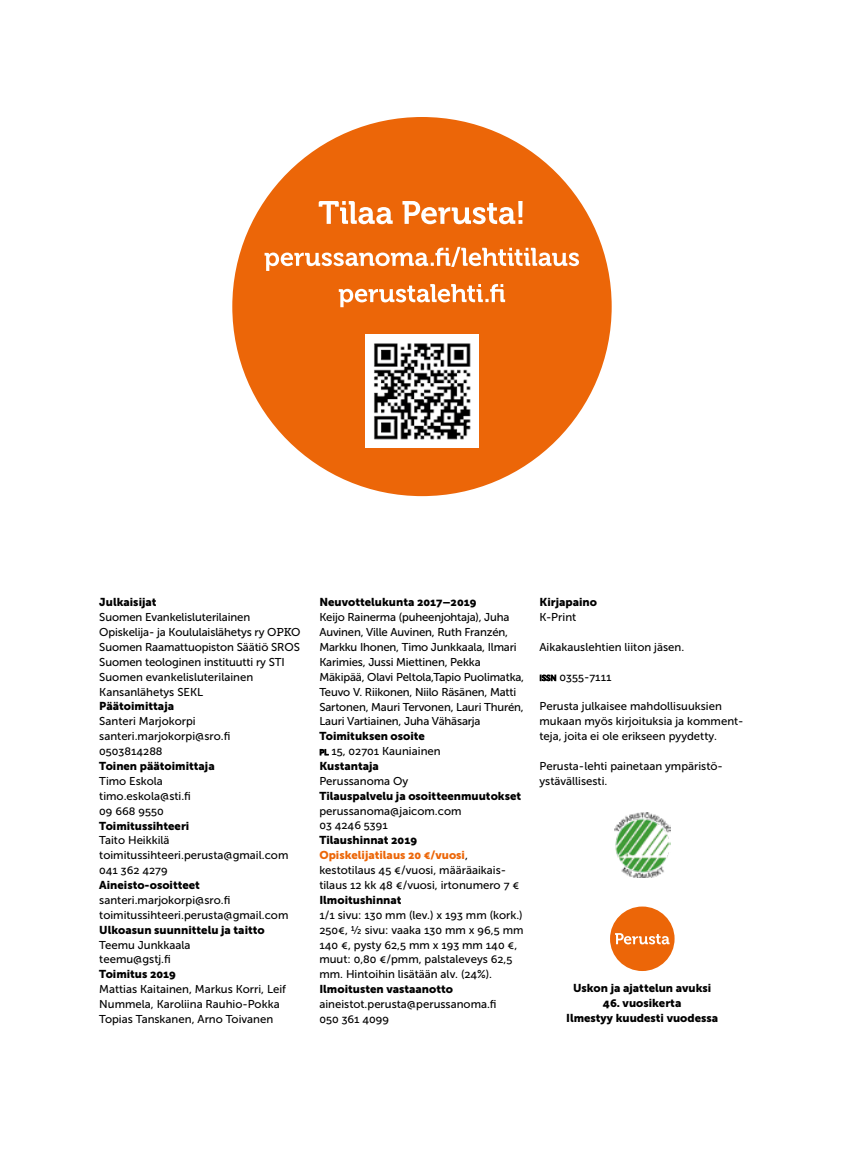
<style>
.page{position:relative;width:844px;height:1156px;background:#fff}
.page>*{position:absolute;margin:0;border:0;box-sizing:border-box;transform-origin:0 0}
.t1{font:11.38px/14.9px "Museo Sans 500";color:#000}
.t2{font:11.38px/14.9px "Museo Sans 900";color:#000;text-align:center}
.t3{font:11.38px/14.9px "Museo Sans 900";color:#ec6608}
.t4{font:11.38px "Museo Sans 500";color:#000}
.s1{font-family:"Museo Slab 500"}
.s2{font-size:8.05px}
.s3{color:#000}
.s4{font-family:"Museo Sans 500";color:#000}
</style>
<div class="page">
<div style="left:232px;top:117px;width:379px;height:379px;background:#ec6608;border-radius:50%"></div>
<svg style="left:338px;top:284px;width:167px;height:23px"></svg>
<svg style="left:264px;top:247px;width:315px;height:24px"></svg>
<svg style="left:318px;top:201px;width:204px;height:23px"></svg>
<img style="left:365px;top:334px;width:113px;height:114px">
<svg style="left:320px;top:749px;width:8px;height:6px"></svg>
<svg style="left:540px;top:674px;width:16px;height:7px"></svg>
<img style="left:614px;top:812px;width:56px;height:65px">
<svg style="left:610px;top:906px;width:64px;height:65px"></svg>
<p class="t2" style="left:99px;top:595px;width:59px">Julkaisijat</p>
<p class="t1" style="left:99px;top:610px;width:203px">Suomen Evankelisluterilainen Opiskelija- ja Koululaislähetys ry <span class="s1">OPKO </span>Suomen Raamattuopiston Säätiö SROS Suomen teologinen instituutti ry STI Suomen evankelisluterilainen Kansanlähetys SEKL</p>
<p class="t2" style="left:99px;top:699px;width:76px">Päätoimittaja</p>
<p class="t1" style="left:99px;top:714px;width:133px">Santeri Marjokorpi santeri.marjokorpi@sro.fi</p>
<p class="t4" style="left:99px;top:745px;width:65px">0503814288</p>
<p class="t2" style="left:99px;top:758px;width:117px">Toinen päätoimittaja</p>
<p class="t1" style="left:99px;top:773px;width:93px">Timo Eskola timo.eskola@sti.fi<br>09 668 9550</p>
<p class="t2" style="left:99px;top:818px;width:92px">Toimitussihteeri</p>
<p class="t1" style="left:99px;top:833px;width:190px">Taito Heikkilä toimitussihteeri.perusta@gmail.com<br>041 362 4279</p>
<p class="t2" style="left:99px;top:877px;width:102px">Aineisto-osoitteet</p>
<p class="t1" style="left:99px;top:892px;width:190px">santeri.marjokorpi@sro.fi toimitussihteeri.perusta@gmail.com</p>
<p class="t2" style="left:99px;top:922px;width:167px">Ulkoasun suunnittelu ja taitto</p>
<p class="t1" style="left:99px;top:937px;width:93px">Teemu Junkkaala teemu@gstj.fi</p>
<p class="t2" style="left:99px;top:967px;width:78px">Toimitus 2019</p>
<p class="t1" style="left:99px;top:982px;width:188px">Mattias Kaitainen, Markus Korri, Leif<br>Nummela, Karoliina Rauhio-Pokka<br>Topias Tanskanen, Arno Toivanen</p>
<p class="t2" style="left:319px;top:595px;width:159px">Neuvottelukunta 2017–2019</p>
<p class="t1" style="left:319px;top:610px;width:206px">Keijo Rainerma (puheenjohtaja), Juha Auvinen, Ville Auvinen, Ruth Franzén, Markku Ihonen, Timo Junkkaala, Ilmari Karimies, Jussi Miettinen, Pekka Mäkipää, Olavi Peltola,Tapio Puolimatka, Teuvo V. Riikonen, Niilo Räsänen, Matti Sartonen, Mauri Tervonen, Lauri Thurén, Lauri Vartiainen, Juha Vähäsarja</p>
<p class="t2" style="left:319px;top:729px;width:107px">Toimituksen osoite</p>
<p class="t1" style="left:319px;top:744px;width:123px"><span class="s2">PL</span> 15, 02701 Kauniainen</p>
<p class="t2" style="left:319px;top:758px;width:61px">Kustantaja</p>
<p class="t1" style="left:319px;top:773px;width:90px">Perussanoma Oy</p>
<p class="t2" style="left:319px;top:788px;width:203px">Tilauspalvelu ja osoitteenmuutokset</p>
<p class="t1" style="left:319px;top:803px;width:144px">perussanoma@jaicom.com<br>03 4246 5391</p>
<p class="t3" style="left:319px;top:833px;width:150px"><span class="s3">Tilaushinnat 2019<br></span>Opiskelijatilaus 20 €/vuosi<span class="s4">,</span></p>
<p class="t1" style="left:319px;top:863px;width:201px">kestotilaus 45 €/vuosi, määräaikais&shy;tilaus 12 kk 48 €/vuosi, irtonumero 7 €</p>
<p class="t2" style="left:319px;top:892px;width:84px">Ilmoitushinnat</p>
<p class="t1" style="left:319px;top:907px;width:205px">1/1 sivu: 130 mm (lev.) x 193 mm (kork.)<br>250€, ½ sivu: vaaka 130 mm x 96,5 mm 140 €, pysty 62,5 mm x 193 mm 140 €, muut: 0,80 €/pmm, palstaleveys 62,5 mm. Hintoihin lisätään alv. (24%).</p>
<p class="t2" style="left:319px;top:982px;width:135px">Ilmoitusten vastaanotto</p>
<p class="t1" style="left:319px;top:997px;width:179px">aineistot.perusta@perussanoma.fi<br>050 361 4099</p>
<p class="t2" style="left:539px;top:595px;width:59px">Kirjapaino</p>
<p class="t1" style="left:539px;top:610px;width:38px">K-Print</p>
<p class="t1" style="left:539px;top:640px;width:146px">Aikakauslehtien liiton jäsen.</p>
<p class="t1" style="left:539px;top:669px;width:73px"><span class="s2">ISSN</span> 0355-7111</p>
<p class="t1" style="left:539px;top:699px;width:205px">Perusta julkaisee mahdollisuuksien mukaan myös kirjoituksia ja komment&shy;teja, joita ei ole erikseen pyydetty.</p>
<p class="t1" style="left:539px;top:759px;width:185px">Perusta-lehti painetaan ympäristö&shy;ystävällisesti.</p>
<p class="t2" style="left:573px;top:981px;width:140px">Uskon ja ajattelun avuksi</p>
<p class="t2" style="left:566px;top:996px;width:153px">46. vuosikerta<br>Ilmestyy kuudesti vuodessa</p>
</div>
